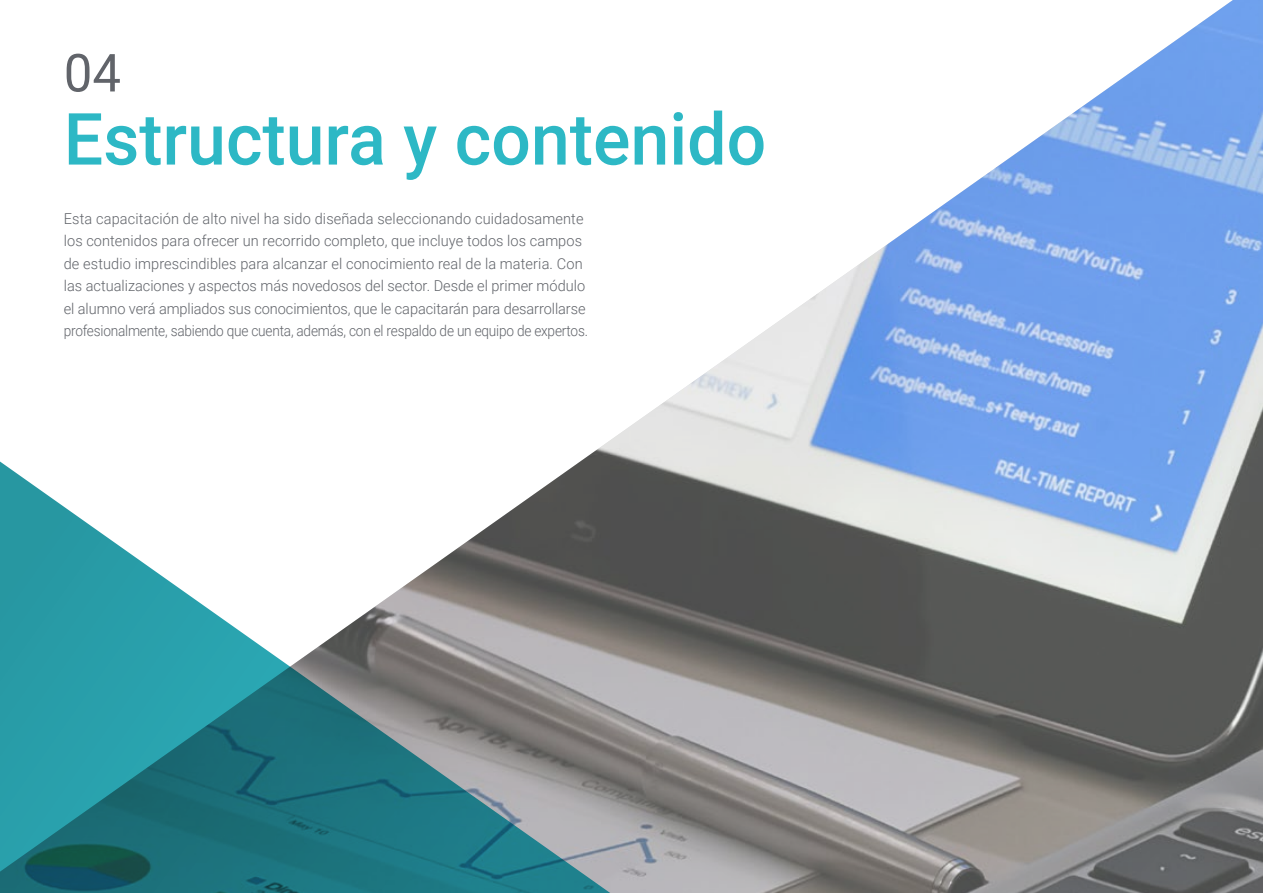
<style>
.page{position:relative;width:1263px;height:893px;background:#fff}
.page>*{position:absolute;margin:0;border:0;box-sizing:border-box;transform-origin:0 0}
.t1{font:500 72px "Roboto";color:#2db8c5}
.t2{font:52.5px "Roboto";color:#61646a}
.t3{font:300 15px/22.5px "Roboto";color:#61646a}
</style>
<div class="page">
<img style="left:602px;top:0;width:661px;height:893px">
<svg style="left:0;top:446px;width:640px;height:447px"></svg>
<h2 class="t2" style="left:64px;top:36px;width:59px">04</h2>
<h1 class="t1" style="left:64px;top:89px;width:704px">Estructura y contenido</h1>
<p class="t3" style="left:64px;top:207px;width:526px">Esta capacitación de alto nivel ha sido diseñada seleccionando cuidadosamente los contenidos para ofrecer un recorrido completo, que incluye todos los campos de estudio imprescindibles para alcanzar el conocimiento real de la materia. Con las actualizaciones y aspectos más novedosos del sector. Desde el primer módulo el alumno verá ampliados sus conocimientos, que le capacitarán para desarrollarse profesionalmente, sabiendo que cuenta, además, con el respaldo de un equipo de expertos.</p>
</div>
